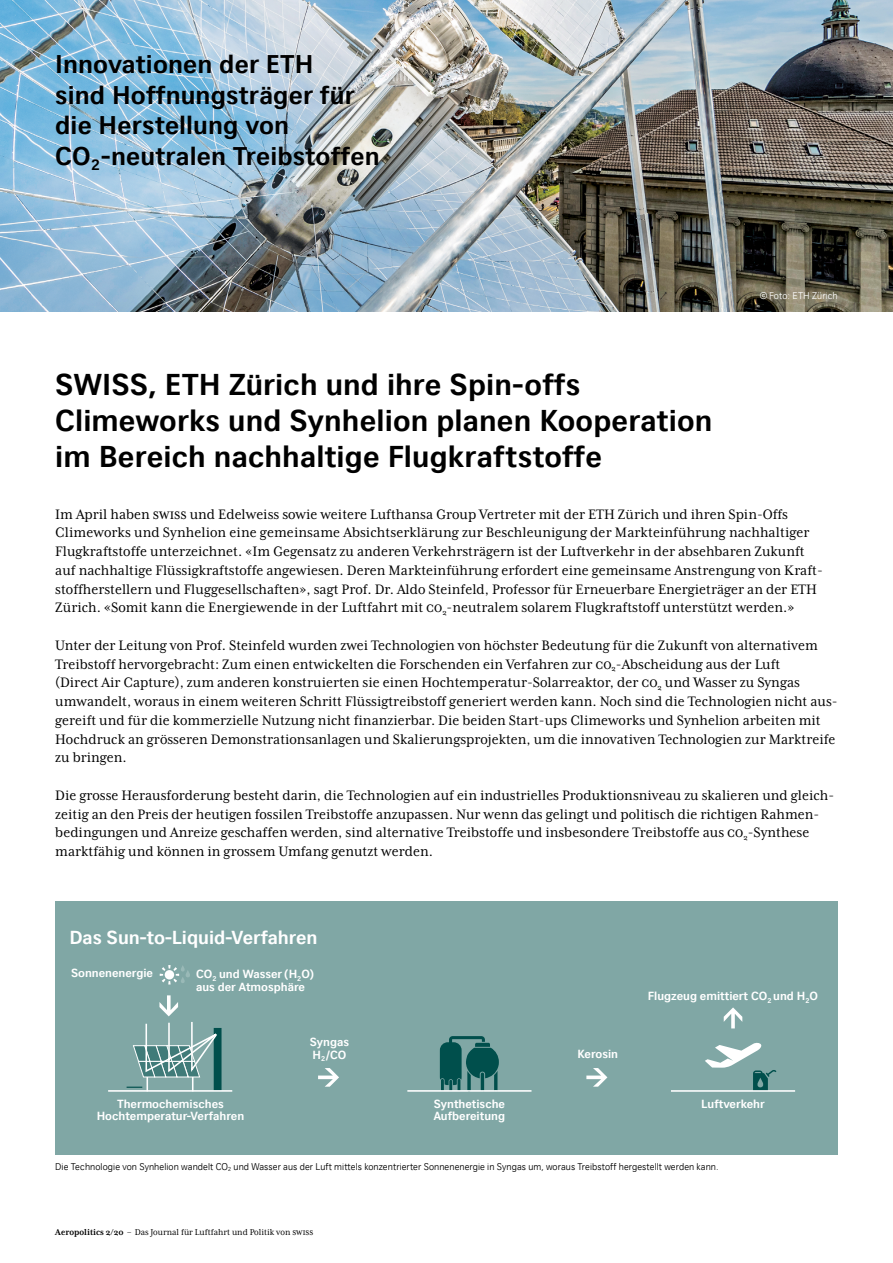
<style>
.page{position:relative;width:893px;height:1263px;background:#fff}
.page>*{position:absolute;margin:0;border:0;box-sizing:border-box;transform-origin:0 0}
.Headline_gross{font:700 30px/36px "CH Sans";letter-spacing:.005em;color:#000}
.Headline_gross-2{font:700 25.5px/30.6px "CH Sans";letter-spacing:.005em;color:#000}
.t1{font:700 18.75px "CH Sans";color:#fff}
.Lauftext__Master{font:15.75px/18.8px "Mrs Eaves XL Serif Nar OT";color:#000}
.t2{font:700 11.7px/12.5px "CH Sans";color:#fff}
.Bildlegende{font:300 9.75px "CH Sans";letter-spacing:.01em;color:#000}
.Lauftext__Master-2{font:9.75px "Mrs Eaves XL Serif Nar OT";color:#000}
.Bildlegende-2{font:300 9.75px "CH Sans";letter-spacing:.01em;color:#fff}
.s1{font-weight:700}
</style>
<div class="page">
<img style="left:0;top:0;width:893px;height:312px">
<div style="left:55px;top:901px;width:782px;height:253px;background:#80a7a5"></div>
<svg style="left:318px;top:1068px;width:21px;height:19px"></svg>
<svg style="left:127px;top:1087px;width:15px;height:1px"></svg>
<svg style="left:724px;top:1007px;width:18px;height:21px"></svg>
<svg style="left:440px;top:1036px;width:59px;height:54px"></svg>
<hr style="left:407px;top:1090px;width:124px;height:2px;background:#fff">
<div style="left:214px;top:1028px;width:8px;height:62px;background:#004f4c"></div>
<hr style="left:108px;top:1090px;width:124px;height:2px;background:#fff">
<svg style="left:705px;top:1042px;width:71px;height:48px"></svg>
<hr style="left:671px;top:1090px;width:124px;height:2px;background:#fff">
<svg style="left:586px;top:1068px;width:21px;height:19px"></svg>
<svg style="left:160px;top:965px;width:30px;height:19px"></svg>
<hr style="left:146px;top:1069px;width:2px;height:22px;background:#fff">
<hr style="left:192px;top:1060px;width:1px;height:31px;background:#fff">
<svg style="left:133px;top:995px;width:89px;height:83px"></svg>
<p class="Headline_gross-2" style="left:55px;top:49px;width:326px">Innovationen der ETH<br>sind Hoffnungsträger für die Herstellung von<br>CO<sub>2</sub>-neutralen Treibstoffen</p>
<p class="Headline_gross" style="left:55px;top:366px;width:659px">SWISS, ETH Zürich und ihre Spin-offs<br>Climeworks und Synhelion planen Kooperation im Bereich nachhaltige Flugkraftstoffe</p>
<p class="Bildlegende-2" style="left:760px;top:290px;width:79px">© Foto: ETH Zürich</p>
<p class="Lauftext__Master" style="left:55px;top:504px;width:769px">Im April haben SWISS und Edelweiss sowie weitere Lufthansa Group Vertreter mit der ETH Zürich und ihren Spin-Offs Climeworks und Synhelion eine gemeinsame Absichtserklärung zur Beschleunigung der Markteinführung nachhaltiger Flugkraftstoffe unterzeichnet. «Im Gegensatz zu anderen Verkehrsträgern ist der Luftverkehr in der absehbaren Zukunft auf nachhaltige Flüssigkraftstoffe angewiesen. Deren Markteinführung erfordert eine gemeinsame Anstrengung von Kraft&shy;stoffherstellern und Fluggesellschaften», sagt Prof. Dr. Aldo Steinfeld, Professor für Erneuerbare Energieträger an der ETH Zürich. «Somit kann die Energiewende in der Luftfahrt mit CO<sub>2</sub>-neutralem solarem Flugkraftstoff unterstützt werden.»</p>
<p class="Lauftext__Master" style="left:55px;top:636px;width:784px">Unter der Leitung von Prof. Steinfeld wurden zwei Technologien von höchster Bedeutung für die Zukunft von alternativem Treibstoff hervorgebracht: Zum einen entwickelten die Forschenden ein Verfahren zur CO<sub>2</sub>-Abscheidung aus der Luft<br>(Direct Air Capture), zum anderen konstruierten sie einen Hochtemperatur-Solarreaktor, der CO<sub>2</sub> und Wasser zu Syngas umwandelt, woraus in einem weiteren Schritt Flüssigtreibstoff generiert werden kann. Noch sind die Technologien nicht aus&shy;gereift und für die kommerzielle Nutzung nicht finanzierbar. Die beiden Start-ups Climeworks und Synhelion arbeiten mit Hochdruck an grösseren Demonstrationsanlagen und Skalierungsprojekten, um die innovativen Technologien zur Marktreife zu bringen.</p>
<p class="Lauftext__Master" style="left:55px;top:786px;width:780px">Die grosse Herausforderung besteht darin, die Technologien auf ein industrielles Produktionsniveau zu skalieren und gleich&shy;zeitig an den Preis der heutigen fossilen Treibstoffe anzupassen. Nur wenn das gelingt und politisch die richtigen Rahmen&shy;bedingungen und Anreize geschaffen werden, sind alternative Treibstoffe und insbesondere Treibstoffe aus CO<sub>2</sub>-Synthese marktfähig und können in grossem Umfang genutzt werden.</p>
<p class="t1" style="left:69px;top:925px;width:249px">Das Sun-to-Liquid-Verfahren</p>
<p class="t2" style="left:71px;top:967px;width:84px">Sonnenenergie</p>
<p class="t2" style="left:196px;top:968px;width:120px">CO<sub>2</sub> und Wasser (H<sub>2</sub>O) aus der Atmosphäre</p>
<p class="t2" style="left:310px;top:1036px;width:41px">Syngas<br>H<sub>2</sub>/CO</p>
<p class="t2" style="left:97px;top:1097px;width:149px;text-align:center">Thermochemisches<br>Hochtemperatur-Verfahren</p>
<p class="t2" style="left:434px;top:1097px;width:73px">Synthetische<br>Aufbereitung</p>
<p class="t2" style="left:578px;top:1048px;width:42px">Kerosin</p>
<p class="t2" style="left:648px;top:990px;width:172px">Flugzeug emittiert CO<sub>2</sub> und H<sub>2</sub>O</p>
<p class="t2" style="left:701px;top:1097px;width:65px">Luftverkehr</p>
<p class="Bildlegende" style="left:55px;top:1160px;width:665px">Die Technologie von Synhelion wandelt CO<sub>2</sub> und Wasser aus der Luft mittels konzentrierter Sonnenenergie in Syngas um, woraus Treibstoff hergestellt werden kann.</p>
<p class="Lauftext__Master-2" style="left:55px;top:1227px;width:259px"><span class="s1">Aeropolitics 2/20</span> – Das Journal für Luftfahrt und Politik von SWISS</p>
</div>
